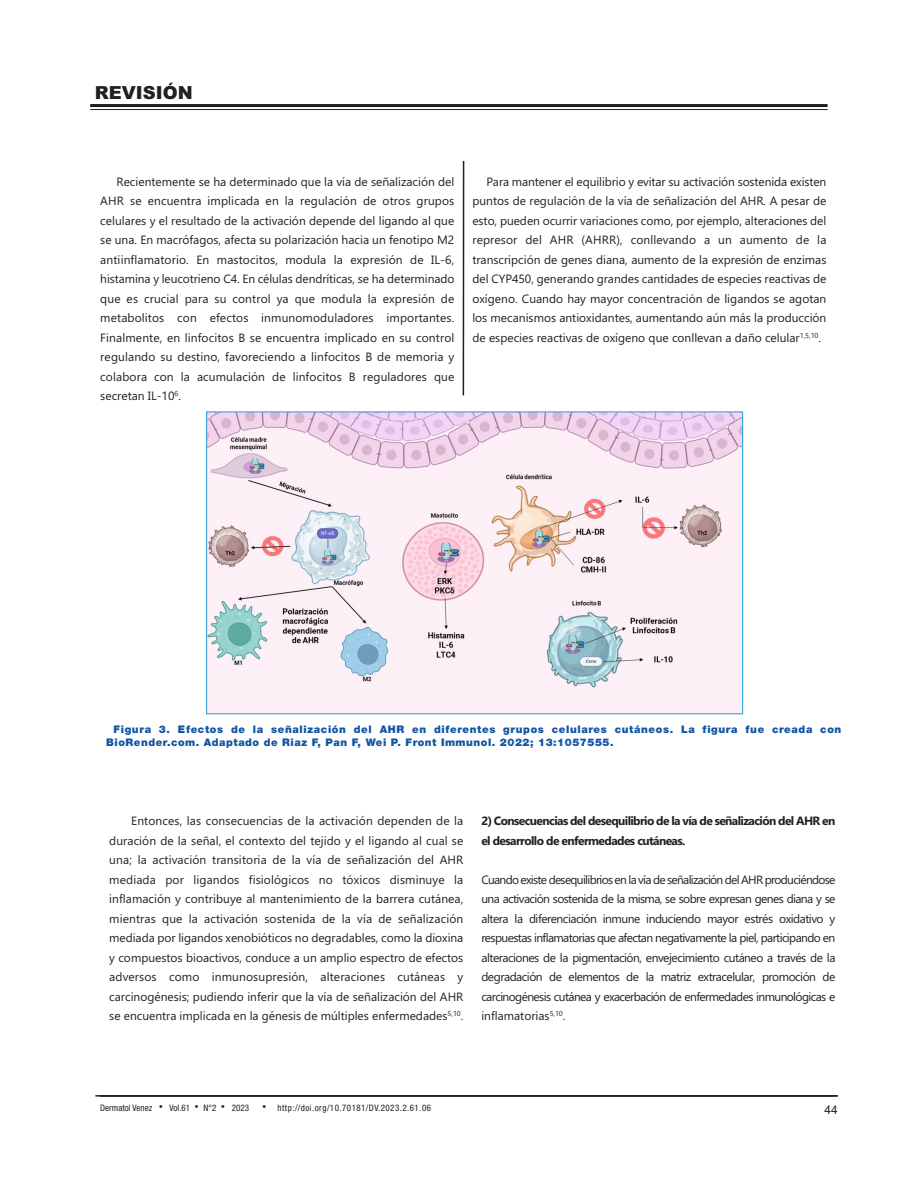
<style>
.page{position:relative;width:918px;height:1188px;background:#fff}
.page>*{position:absolute;margin:0;border:0;box-sizing:border-box;transform-origin:0 0}
.t1{font:900 18px "Arial";color:#231f20}
.t2{font:12px/19.5px "Gadugi";color:#231f20;text-align:justify}
.t3{font:700 12px/19.5px "Gadugi";letter-spacing:-.05em;color:#231f20}
.t4{font:12px "Arial";color:#231f20}
.t5{font:900 10.5px/12.3px "Helvetica Neue LT Std";letter-spacing:.06em;color:#1155a6}
.t6{font:condensed 9px "Helvetica Neue LT Std";letter-spacing:.05em;color:#231f20}
.t7{font:condensed 9px "Helvetica Neue LT Std";color:#231f20}
</style>
<div class="page">
<hr style="left:90px;top:104px;width:738px;height:3px;background:#231f20">
<hr style="left:90px;top:109px;width:738px;height:1px;background:#231f20">
<hr style="left:95px;top:1095px;width:738px;height:2px;background:#231f20">
<hr style="left:100px;top:1095px;width:738px;height:2px;background:#231f20">
<img style="left:208px;top:413px;width:533px;height:299px">
<div style="left:206px;top:411px;width:537px;height:303px;border:1px solid #3ca3db"></div>
<hr style="left:463px;top:161px;width:1px;height:234px;background:#231f20">
<h1 class="t1" style="left:95px;top:82px;width:99px">REVISIÓN</h1>
<p class="t2" style="left:100px;top:172px;width:356px;text-indent:16px">Recientemente se ha determinado que la vía de señalización del AHR se encuentra implicada en la regulación de otros grupos celulares y el resultado de la activación depende del ligando al que se una. En macrófagos, afecta su polarización hacia un fenotipo M2 antiinflamatorio. En mastocitos, modula la expresión de IL-6, histamina y leucotrieno C4. En células dendríticas, se ha determinado que es crucial para su control ya que modula la expresión de metabolitos con efectos inmunomoduladores importantes.<br>Finalmente, en linfocitos B se encuentra implicado en su control regulando su destino, favoreciendo a linfocitos B de memoria y colabora con la acumulación de linfocitos B reguladores que secretan IL-10<sup>6</sup>.</p>
<p class="t2" style="left:472px;top:172px;width:356px;text-indent:14px">Para mantener el equilibrio y evitar su activación sostenida existen puntos de regulación de la vía de señalización del AHR. A pesar de esto, pueden ocurrir variaciones como, por ejemplo, alteraciones del represor del AHR (AHRR), conllevando a un aumento de la transcripción de genes diana, aumento de la expresión de enzimas del CYP450, generando grandes cantidades de especies reactivas de oxígeno. Cuando hay mayor concentración de ligandos se agotan los mecanismos antioxidantes, aumentando aún más la producción de especies reactivas de oxígeno que conllevan a daño celular<sup>1,5,10</sup>.</p>
<p class="t5" style="left:106px;top:724px;width:737px;text-indent:7px">Figura 3. Efectos de la señalización del AHR en diferentes grupos celulares cutáneos. La figura fue creada con<br>BioRender.com. Adaptado de Riaz F, Pan F, Wei P. Front Immunol. 2022; 13:1057555.</p>
<p class="t2" style="left:109px;top:811px;width:356px;text-indent:22px">Entonces, las consecuencias de la activación dependen de la duración de la señal, el contexto del tejido y el ligando al cual se una; la activación transitoria de la vía de señalización del AHR mediada por ligandos fisiológicos no tóxicos disminuye la inflamación y contribuye al mantenimiento de la barrera cutánea, mientras que la activación sostenida de la vía de señalización mediada por ligandos xenobióticos no degradables, como la dioxina y compuestos bioactivos, conduce a un amplio espectro de efectos adversos como inmunosupresión, alteraciones cutáneas y carcinogénesis; pudiendo inferir que la vía de señalización del AHR se encuentra implicada en la génesis de múltiples enfermedades<sup>5,10</sup>.</p>
<p class="t3" style="left:481px;top:811px;width:356px">2) Consecuencias del desequilibrio de la vía de señalización del AHR en el desarrollo de enfermedades cutáneas.</p>
<p class="t2" style="left:481px;top:870px;width:356px">Cuando existe desequilibrios en la vía de señalización del AHR produciéndose una activación sostenida de la misma, se sobre expresan genes diana y se altera la diferenciación inmune induciendo mayor estrés oxidativo y respuestas inflamatorias que afectan negativamente la piel, participando en alteraciones de la pigmentación, envejecimiento cutáneo a través de la degradación de elementos de la matriz extracelular, promoción de carcinogénesis cutánea y exacerbación de enfermedades inmunológicas e inflamatorias<sup>5,10</sup>.</p>
<p class="t7" style="left:100px;top:1105px;width:53px">Dermatol Venez</p>
<p class="t6" style="left:170px;top:1105px;width:22px">Vol.61</p>
<p class="t6" style="left:203px;top:1105px;width:14px">N°2</p>
<p class="t6" style="left:232px;top:1105px;width:19px">2023</p>
<p class="t6" style="left:278px;top:1105px;width:155px">http://doi.org/10.70181/DV.2023.2.61.06</p>
<p class="t4" style="left:824px;top:1103px;width:15px">44</p>
</div>
